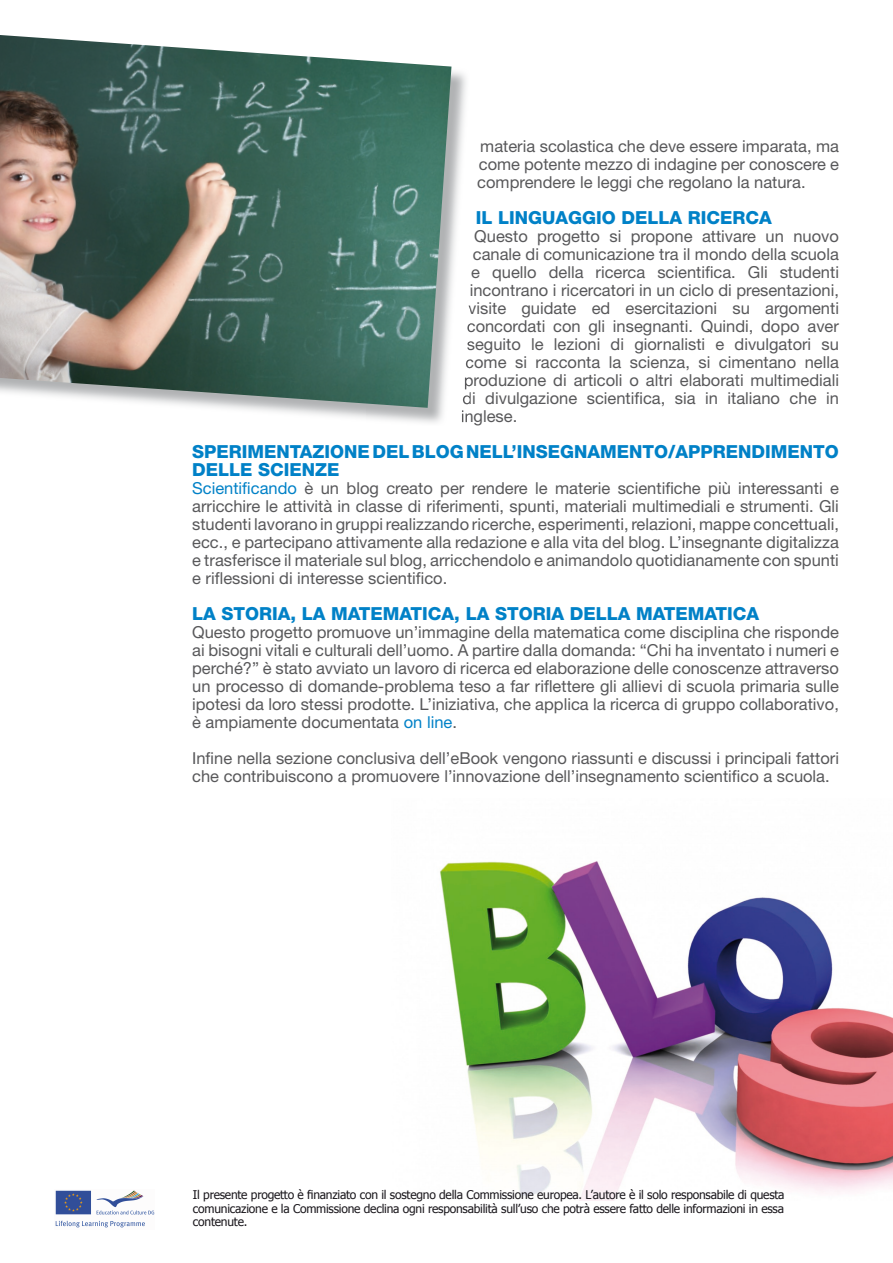
<style>
.page{position:relative;width:893px;height:1263px;background:#fff}
.page>*{position:absolute;margin:0;border:0;box-sizing:border-box;transform-origin:0 0}
.t1{font:800 18px/18px "Helvetica Neue";color:#0081c7}
.t2{font:16.5px/18px "Helvetica Neue";color:#58585a;text-align:justify}
.t3{font:12px/13.5px "Tahoma";letter-spacing:-.02em;color:#1a171c;text-align:justify}
.s1{color:#0081c7}
</style>
<div class="page">
<img style="left:440px;top:861px;width:453px;height:340px">
<img style="left:55px;top:1190px;width:100px;height:38px">
<img style="left:231px;top:66px;width:236px;height:357px">
<svg style="left:467px;top:305px;width:3px;height:46px"></svg>
<img style="left:466px;top:356px;width:3px;height:14px">
<img style="left:465px;top:374px;width:4px;height:15px">
<img style="left:463px;top:392px;width:6px;height:16px">
<img style="left:462px;top:410px;width:7px;height:13px">
<img style="left:0;top:35px;width:451px;height:373px">
<p class="t2" style="left:477px;top:137px;width:363px">materia scolastica che deve essere imparata, ma come potente mezzo di indagine per conoscere e comprendere le leggi che regolano la natura.</p>
<p class="t1" style="left:476px;top:209px;width:298px">IL LINGUAGGIO DELLA RICERCA</p>
<p class="t2" style="left:474px;top:227px;width:366px">Questo progetto si propone attivare un nuovo</p>
<p class="t2" style="left:473px;top:245px;width:368px">canale di comunicazione tra il mondo della scuola</p>
<p class="t2" style="left:471px;top:263px;width:369px">e quello della ricerca scientifica. Gli studenti</p>
<p class="t2" style="left:470px;top:281px;width:371px">incontrano i ricercatori in un ciclo di presentazioni,</p>
<p class="t2" style="left:468px;top:299px;width:372px">visite guidate ed esercitazioni su argomenti</p>
<p class="t2" style="left:467px;top:317px;width:374px">concordati con gli insegnanti. Quindi, dopo aver</p>
<p class="t2" style="left:467px;top:335px;width:374px">seguito le lezioni di giornalisti e divulgatori su</p>
<p class="t2" style="left:465px;top:353px;width:375px">come si racconta la scienza, si cimentano nella</p>
<p class="t2" style="left:464px;top:371px;width:377px">produzione di articoli o altri elaborati multimediali</p>
<p class="t2" style="left:462px;top:389px;width:378px">di divulgazione scientifica, sia in italiano che in</p>
<p class="t2" style="left:461px;top:407px;width:58px">inglese.</p>
<p class="t1" style="left:192px;top:443px;width:648px">SPERIMENTAZIONE DEL BLOG NELL’INSEGNAMENTO/APPRENDIMENTO<br>DELLE SCIENZE</p>
<p class="t2" style="left:192px;top:479px;width:648px"><span class="s1">Scientificando</span> è un blog creato per rendere le materie scientifiche più interessanti e arricchire le attività in classe di riferimenti, spunti, materiali multimediali e strumenti. Gli studenti lavorano in gruppi realizzando ricerche, esperimenti, relazioni, mappe concettuali, ecc., e partecipano attivamente alla redazione e alla vita del blog. L’insegnante digitalizza e trasferisce il materiale sul blog, arricchendolo e animandolo quotidianamente con spunti e riflessioni di interesse scientifico.</p>
<p class="t1" style="left:192px;top:605px;width:568px">LA STORIA, LA MATEMATICA, LA STORIA DELLA MATEMATICA</p>
<p class="t2" style="left:192px;top:623px;width:648px">Questo progetto promuove un’immagine della matematica come disciplina che risponde ai bisogni vitali e culturali dell’uomo. A partire dalla domanda: “Chi ha inventato i numeri e perché?” è stato avviato un lavoro di ricerca ed elaborazione delle conoscenze attraverso un processo di domande-problema teso a far riflettere gli allievi di scuola primaria sulle ipotesi da loro stessi prodotte. L’iniziativa, che applica la ricerca di gruppo collaborativo, è ampiamente documentata <span class="s1">on line</span>.</p>
<p class="t2" style="left:192px;top:749px;width:648px">Infine nella sezione conclusiva dell’eBook vengono riassunti e discussi i principali fattori che contribuiscono a promuovere l’innovazione dell’insegnamento scientifico a scuola.</p>
<p class="t3" style="left:193px;top:1188px;width:593px">Il presente progetto è finanziato con il sostegno della Commissione europea. L’autore è il solo responsabile di questa comunicazione e la Commissione declina ogni responsabilità sull’uso che potrà essere fatto delle informazioni in essa contenute.</p>
</div>
